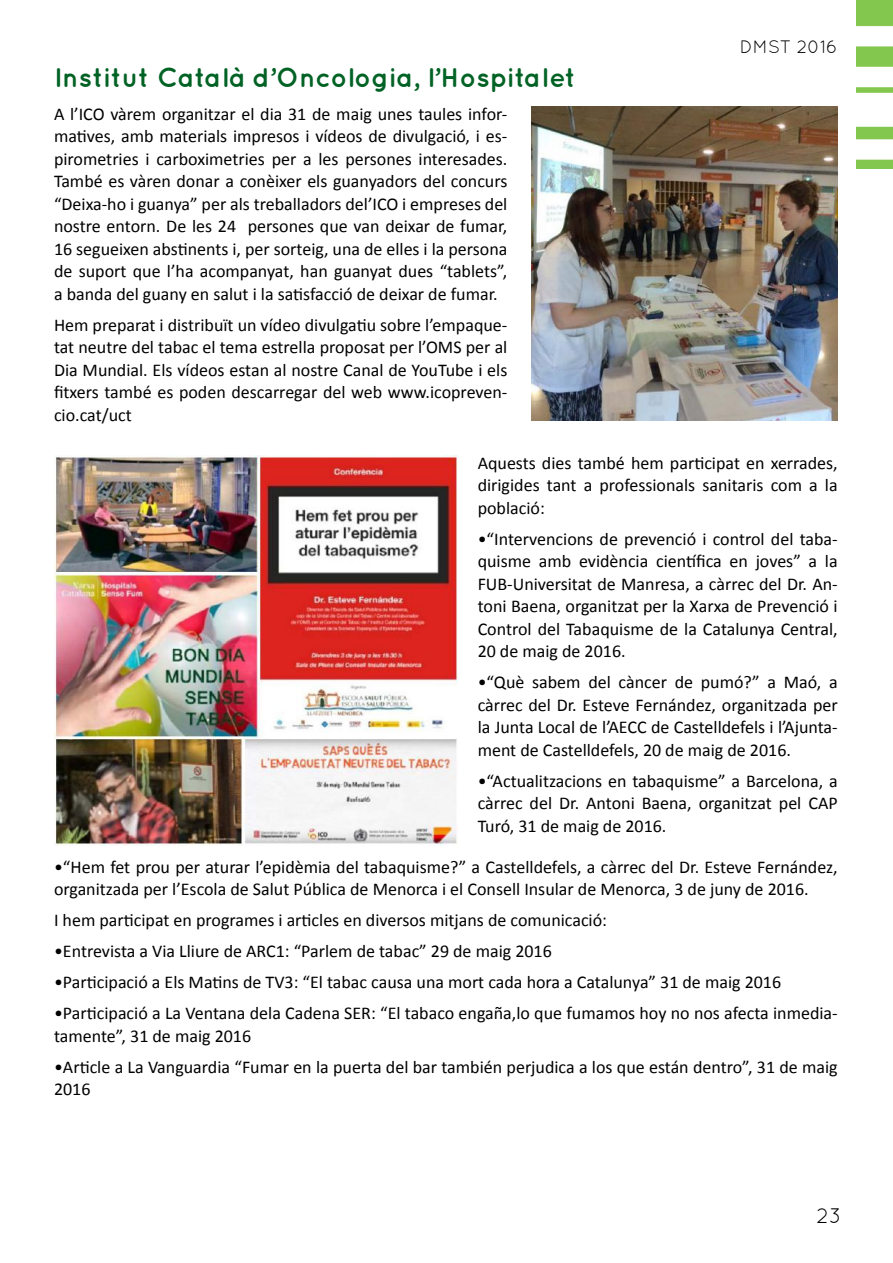
<style>
.page{position:relative;width:893px;height:1263px;background:#fff}
.page>*{position:absolute;margin:0;border:0;box-sizing:border-box;transform-origin:0 0}
.t1{font:700 27px "Quicksand";color:#006224}
.t2{font:21px "Quicksand";color:#000}
.t3{font:18px/22.5px "Calibri";color:#000;text-align:justify}
.t4{font:18px "Quicksand";color:#000}
</style>
<div class="page">
<img style="left:856px;top:0;width:37px;height:169px">
<img style="left:532px;top:106px;width:306px;height:315px">
<img style="left:54px;top:455px;width:404px;height:390px">
<p class="t4" style="left:740px;top:36px;width:99px">DMST 2016</p>
<h1 class="t1" style="left:54px;top:61px;width:523px">Institut Català d’Oncologia, l’Hospitalet</h1>
<p class="t3" style="left:54px;top:103px;width:455px">A l’ICO vàrem organitzar el dia 31 de maig unes taules infor&shy;matives, amb materials impresos i vídeos de divulgació, i es&shy;pirometries i carboximetries per a les persones interesades.<br>També es vàren donar a conèixer els guanyadors del concurs “Deixa-ho i guanya” per als treballadors del’ICO i empreses del nostre entorn. De les 24 persones que van deixar de fumar, 16 segueixen abstinents i, per sorteig, una de elles i la persona de suport que l’ha acompanyat, han guanyat dues “tablets”, a banda del guany en salut i la satisfacció de deixar de fumar.</p>
<p class="t3" style="left:54px;top:314px;width:455px">Hem preparat i distribuït un vídeo divulgatiu sobre l’empaque&shy;tat neutre del tabac el tema estrella proposat per l’OMS per al Dia Mundial. Els vídeos estan al nostre Canal de YouTube i els fitxers també es poden descarregar del web www.icopreven&shy;cio.cat/uct</p>
<p class="t3" style="left:478px;top:451px;width:362px">Aquests dies també hem participat en xerrades, dirigides tant a professionals sanitaris com a la població:</p>
<p class="t3" style="left:478px;top:527px;width:362px">•“Intervencions de prevenció i control del taba&shy;quisme amb evidència científica en joves” a la FUB-Universitat de Manresa, a càrrec del Dr. An&shy;toni Baena, organitzat per la Xarxa de Prevenció i Control del Tabaquisme de la Catalunya Central, 20 de maig de 2016.</p>
<p class="t3" style="left:478px;top:671px;width:362px">•“Què sabem del càncer de pumó?” a Maó, a càrrec del Dr. Esteve Fernández, organitzada per la Junta Local de l’AECC de Castelldefels i l’Ajunta&shy;ment de Castelldefels, 20 de maig de 2016.</p>
<p class="t3" style="left:478px;top:769px;width:362px">•“Actualitzacions en tabaquisme” a Barcelona, a càrrec del Dr. Antoni Baena, organitzat pel CAP Turó, 31 de maig de 2016.</p>
<p class="t3" style="left:54px;top:855px;width:785px">•“Hem fet prou per aturar l’epidèmia del tabaquisme?” a Castelldefels, a càrrec del Dr. Esteve Fernández, organitzada per l’Escola de Salut Pública de Menorca i el Consell Insular de Menorca, 3 de juny de 2016.</p>
<p class="t3" style="left:54px;top:909px;width:555px">I hem participat en programes i articles en diversos mitjans de comunicació:</p>
<p class="t3" style="left:54px;top:940px;width:499px">•Entrevista a Via Lliure de ARC1: “Parlem de tabac” 29 de maig 2016</p>
<p class="t3" style="left:54px;top:971px;width:729px">•Participació a Els Matins de TV3: “El tabac causa una mort cada hora a Catalunya” 31 de maig 2016</p>
<p class="t3" style="left:54px;top:1002px;width:785px">•Participació a La Ventana dela Cadena SER: “El tabaco engaña,lo que fumamos hoy no nos afecta inmedia&shy;tamente”, 31 de maig 2016</p>
<p class="t3" style="left:54px;top:1055px;width:785px">•Article a La Vanguardia “Fumar en la puerta del bar también perjudica a los que están dentro”, 31 de maig<br>2016</p>
<p class="t2" style="left:817px;top:1204px;width:27px">23</p>
</div>
